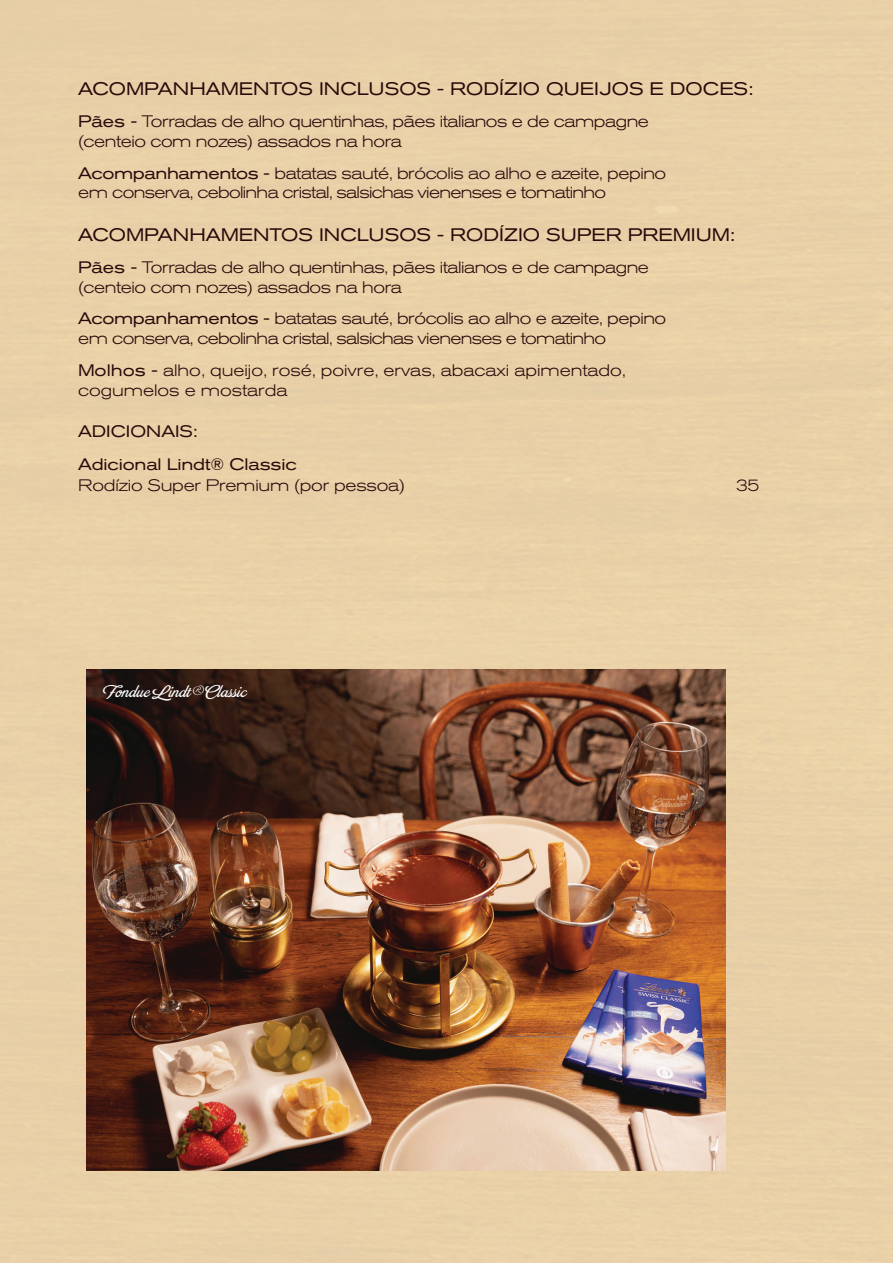
<style>
.page{position:relative;width:893px;height:1263px;background:#fff}
.page>*{position:absolute;margin:0;border:0;box-sizing:border-box;transform-origin:0 0}
.t1{font:expanded 18px "Akzidenz Grotesk BQ";color:#290909}
.t2{font:18px "Brand Pro";color:#fff}
.t3{font:300 expanded 16.5px/19.8px "Akzidenz Grotesk BQ";letter-spacing:-.025em;color:#2a090a}
.t4{font:300 expanded 16.5px/19.8px "Akzidenz Grotesk BQ";color:#2a090a}
.t5{font:expanded 16.5px "Akzidenz Grotesk BQ";letter-spacing:-.01em;color:#2a090a}
.t6{font:expanded 16.5px "Akzidenz Grotesk BQ";color:#290909}
.s1{font-weight:400}
</style>
<div class="page">
<div style="left:0;top:0;width:788px;height:736px;background:#e9d0a7"></div>
<div style="left:0;top:736px;width:789px;height:527px;background:#e9d0a7"></div>
<img style="left:87px;top:670px;width:638px;height:500px">
<p class="t1" style="left:78px;top:78px;width:677px">ACOMPANHAMENTOS INCLUSOS - RODÍZIO QUEIJOS E DOCES:</p>
<p class="t3" style="left:78px;top:111px;width:572px"><span class="s1">Pães -</span> Torradas de alho quentinhas, pães italianos e de campagne (centeio com nozes) assados na hora</p>
<p class="t3" style="left:78px;top:163px;width:590px"><span class="s1">Acompanhamentos -</span> batatas sauté, brócolis ao alho e azeite, pepino em conserva, cebolinha cristal, salsichas vienenses e tomatinho</p>
<p class="t1" style="left:78px;top:224px;width:658px">ACOMPANHAMENTOS INCLUSOS - RODÍZIO SUPER PREMIUM:</p>
<p class="t3" style="left:78px;top:257px;width:572px"><span class="s1">Pães -</span> Torradas de alho quentinhas, pães italianos e de campagne (centeio com nozes) assados na hora</p>
<p class="t3" style="left:78px;top:309px;width:590px"><span class="s1">Acompanhamentos -</span> batatas sauté, brócolis ao alho e azeite, pepino em conserva, cebolinha cristal, salsichas vienenses e tomatinho</p>
<p class="t4" style="left:78px;top:360px;width:550px"><span class="s1">Molhos -</span> alho, queijo, rosé, poivre, ervas, abacaxi apimentado, cogumelos e mostarda</p>
<p class="t6" style="left:78px;top:422px;width:121px">ADICIONAIS:</p>
<p class="t5" style="left:78px;top:455px;width:220px">Adicional Lindt® Classic</p>
<p class="t3" style="left:78px;top:476px;width:328px">Rodízio Super Premium (por pessoa)</p>
<p class="t3" style="left:736px;top:476px;width:25px">35</p>
<p class="t2" style="left:105px;top:680px;width:144px">Fondue Lindt®Classic</p>
</div>
